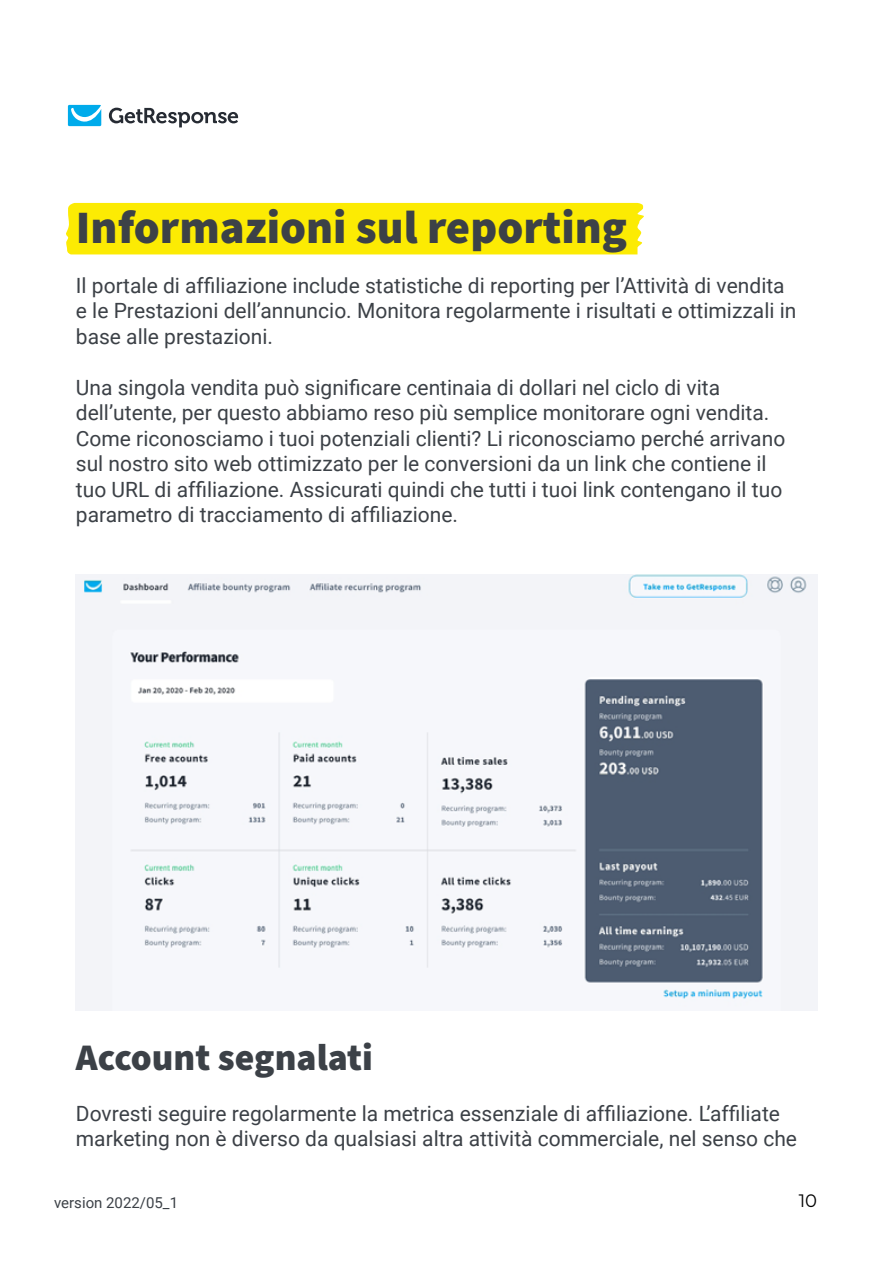
<style>
.page{position:relative;width:893px;height:1263px;background:#fff}
.page>*{position:absolute;margin:0;border:0;box-sizing:border-box;transform-origin:0 0}
.t1{font:900 46.5px "Source Sans Pro";color:#3c4147}
.t2{font:900 37.5px "Source Sans Pro";color:#3c4147}
.t3{font:21px/25.5px "Roboto";color:#3c4147}
.t4{font:18px "Montserrat";color:#000}
.t5{font:15px "Roboto";color:#3c4147}
</style>
<div class="page">
<svg style="left:109px;top:108px;width:129px;height:19px"></svg>
<svg style="left:68px;top:105px;width:34px;height:21px"></svg>
<div style="left:66px;top:203px;width:578px;height:51px;background:#fceb03"></div>
<img style="left:76px;top:575px;width:741px;height:436px">
<h1 class="t1" style="left:76px;top:195px;width:553px">Informazioni sul reporting</h1>
<p class="t3" style="left:76px;top:272px;width:722px">Il portale di affiliazione include statistiche di reporting per l’Attività di vendita e le Prestazioni dell’annuncio. Monitora regolarmente i risultati e ottimizzali in base alle prestazioni.</p>
<p class="t3" style="left:76px;top:374px;width:711px">Una singola vendita può significare centinaia di dollari nel ciclo di vita dell’utente, per questo abbiamo reso più semplice monitorare ogni vendita.<br>Come riconosciamo i tuoi potenziali clienti? Li riconosciamo perché arrivano sul nostro sito web ottimizzato per le conversioni da un link che contiene il tuo URL di affiliazione. Assicurati quindi che tutti i tuoi link contengano il tuo parametro di tracciamento di affiliazione.</p>
<h2 class="t2" style="left:76px;top:1031px;width:299px">Account segnalati</h2>
<p class="t3" style="left:76px;top:1100px;width:723px">Dovresti seguire regolarmente la metrica essenziale di affiliazione. L’affiliate marketing non è diverso da qualsiasi altra attività commerciale, nel senso che</p>
<p class="t5" style="left:54px;top:1192px;width:126px">version 2022/05_1</p>
<p class="t4" style="left:799px;top:1188px;width:20px">10</p>
</div>
